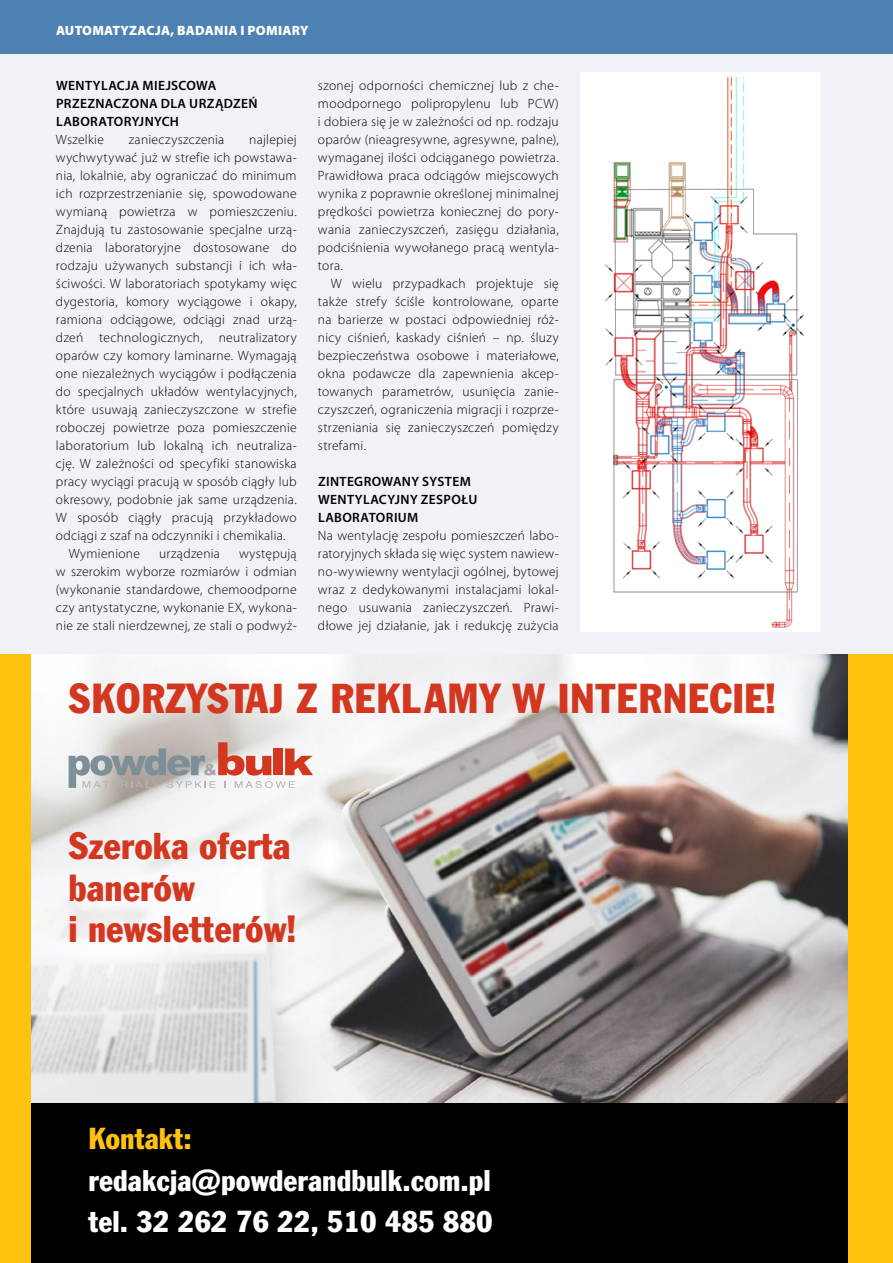
<style>
.page{position:relative;width:893px;height:1263px;background:#fff}
.page>*{position:absolute;margin:0;border:0;box-sizing:border-box;transform-origin:0 0}
.t1{font:40.95px "Frank Goth Cn EU";letter-spacing:.02em;color:#d3371f}
.t2{font:37.05px/41.4px "Frank Goth Cn EU";color:#d3371f}
.t3{font:29.55px/41.4px "Frank Goth Cn EU";color:#fff}
.t4{font:29.55px "Frank Goth Cn EU";color:#ffc20e}
.t5{font:300 13.5px/18px "Myriad Pro";letter-spacing:.02em;color:#000;text-align:justify}
.t6{font:600 13.5px/18px "Myriad Pro";letter-spacing:.025em;color:#000}
.t7{font:900 13.5px "Myriad Pro";letter-spacing:.02em;color:#fff}
</style>
<div class="page">
<div style="left:0;top:49px;width:893px;height:1214px;background:#f0f2f8"></div>
<div style="left:0;top:0;width:893px;height:53px;background:#4d81b3"></div>
<div style="left:580px;top:72px;width:241px;height:559px;background:#fff"></div>
<img style="left:605px;top:77px;width:199px;height:551px">
<img style="left:31px;top:655px;width:817px;height:448px">
<div style="left:0;top:1103px;width:880px;height:160px;background:#000"></div>
<div style="left:0;top:655px;width:31px;height:608px;background:#ffc20e"></div>
<div style="left:848px;top:655px;width:45px;height:608px;background:#ffc20e"></div>
<svg style="left:69px;top:742px;width:244px;height:46px"></svg>
<p class="t7" style="left:56px;top:22px;width:254px">AUTOMATYZACJA, BADANIA I POMIARY</p>
<p class="t6" style="left:56px;top:76px;width:203px">WENTYLACJA MIEJSCOWA<br>PRZEZNACZONA DLA URZĄDZEŃ<br>LABORATORYJNYCH</p>
<p class="t5" style="left:56px;top:130px;width:49px">Wszelkie</p>
<p class="t5" style="left:129px;top:130px;width:97px">zanieczyszczenia</p>
<p class="t5" style="left:249px;top:130px;width:49px">najlepiej</p>
<p class="t5" style="left:56px;top:148px;width:242px">wychwytywać już w strefie ich powstawa-</p>
<p class="t5" style="left:56px;top:166px;width:242px">nia, lokalnie, aby ograniczać do minimum</p>
<p class="t5" style="left:56px;top:184px;width:242px">ich rozprzestrzenianie się, spowodowane</p>
<p class="t5" style="left:56px;top:202px;width:242px">wymianą powietrza w pomieszczeniu.</p>
<p class="t5" style="left:56px;top:220px;width:242px">Znajdują tu zastosowanie specjalne urzą-</p>
<p class="t5" style="left:56px;top:238px;width:242px">dzenia laboratoryjne dostosowane do</p>
<p class="t5" style="left:56px;top:256px;width:242px">rodzaju używanych substancji i ich wła-</p>
<p class="t5" style="left:56px;top:274px;width:242px">ściwości. W laboratoriach spotykamy więc</p>
<p class="t5" style="left:56px;top:292px;width:242px">dygestoria, komory wyciągowe i okapy,</p>
<p class="t5" style="left:56px;top:310px;width:242px">ramiona odciągowe, odciągi znad urzą-</p>
<p class="t5" style="left:56px;top:328px;width:242px">dzeń technologicznych, neutralizatory</p>
<p class="t5" style="left:56px;top:346px;width:242px">oparów czy komory laminarne. Wymagają</p>
<p class="t5" style="left:56px;top:364px;width:242px">one niezależnych wyciągów i podłączenia</p>
<p class="t5" style="left:56px;top:382px;width:242px">do specjalnych układów wentylacyjnych,</p>
<p class="t5" style="left:56px;top:400px;width:242px">które usuwają zanieczyszczone w strefie</p>
<p class="t5" style="left:56px;top:418px;width:242px">roboczej powietrze poza pomieszczenie</p>
<p class="t5" style="left:56px;top:436px;width:242px">laboratorium lub lokalną ich neutraliza-</p>
<p class="t5" style="left:56px;top:454px;width:242px">cję. W zależności od specyfiki stanowiska</p>
<p class="t5" style="left:56px;top:472px;width:242px">pracy wyciągi pracują w sposób ciągły lub</p>
<p class="t5" style="left:56px;top:490px;width:242px">okresowy, podobnie jak same urządzenia.</p>
<p class="t5" style="left:56px;top:508px;width:242px">W sposób ciągły pracują przykładowo</p>
<p class="t5" style="left:56px;top:526px;width:231px">odciągi z szaf na odczynniki i chemikalia.</p>
<p class="t5" style="left:69px;top:544px;width:73px">Wymienione</p>
<p class="t5" style="left:159px;top:544px;width:63px">urządzenia</p>
<p class="t5" style="left:56px;top:544px;width:242px;text-indent:183px">występują w szerokim wyborze rozmiarów i odmian (wykonanie standardowe, chemoodporne czy antystatyczne, wykonanie EX, wykona&shy;nie ze stali nierdzewnej, ze stali o podwyż-</p>
<p class="t5" style="left:318px;top:76px;width:242px">szonej odporności chemicznej lub z che&shy;moodpornego polipropylenu lub PCW) i dobiera się je w zależności od np. rodzaju oparów (nieagresywne, agresywne, palne), wymaganej ilości odciąganego powietrza.<br>Prawidłowa praca odciągów miejscowych wynika z poprawnie określonej minimalnej prędkości powietrza koniecznej do pory&shy;wania zanieczyszczeń, zasięgu działania, podciśnienia wywołanego pracą wentyla&shy;tora.</p>
<p class="t5" style="left:318px;top:274px;width:242px;text-indent:13px">W wielu przypadkach projektuje się także strefy ściśle kontrolowane, oparte na barierze w postaci odpowiedniej róż&shy;nicy ciśnień, kaskady ciśnień – np. śluzy bezpieczeństwa osobowe i materiałowe, okna podawcze dla zapewnienia akcep&shy;towanych parametrów, usunięcia zanie&shy;czyszczeń, ograniczenia migracji i rozprze&shy;strzeniania się zanieczyszczeń pomiędzy strefami.</p>
<p class="t6" style="left:318px;top:472px;width:161px">ZINTEGROWANY SYSTEM<br>WENTYLACYJNY ZESPOŁU<br>LABORATORIUM</p>
<p class="t5" style="left:318px;top:526px;width:242px">Na wentylację zespołu pomieszczeń labo&shy;ratoryjnych składa się więc system nawiew&shy;no-wywiewny wentylacji ogólnej, bytowej wraz z dedykowanymi instalacjami lokal&shy;nego usuwania zanieczyszczeń. Prawi&shy;dłowe jej działanie, jak i redukcję zużycia</p>
<h1 class="t1" style="left:69px;top:671px;width:709px">SKORZYSTAJ Z REKLAMY W INTERNECIE!</h1>
<h2 class="t2" style="left:69px;top:826px;width:229px">Szeroka oferta banerów<br>i newsletterów!</h2>
<h3 class="t4" style="left:89px;top:1119px;width:105px">Kontakt:</h3>
<h3 class="t3" style="left:89px;top:1160px;width:406px">redakcja@powderandbulk.com.pl tel. 32 262 76 22, 510 485 880</h3>
</div>
